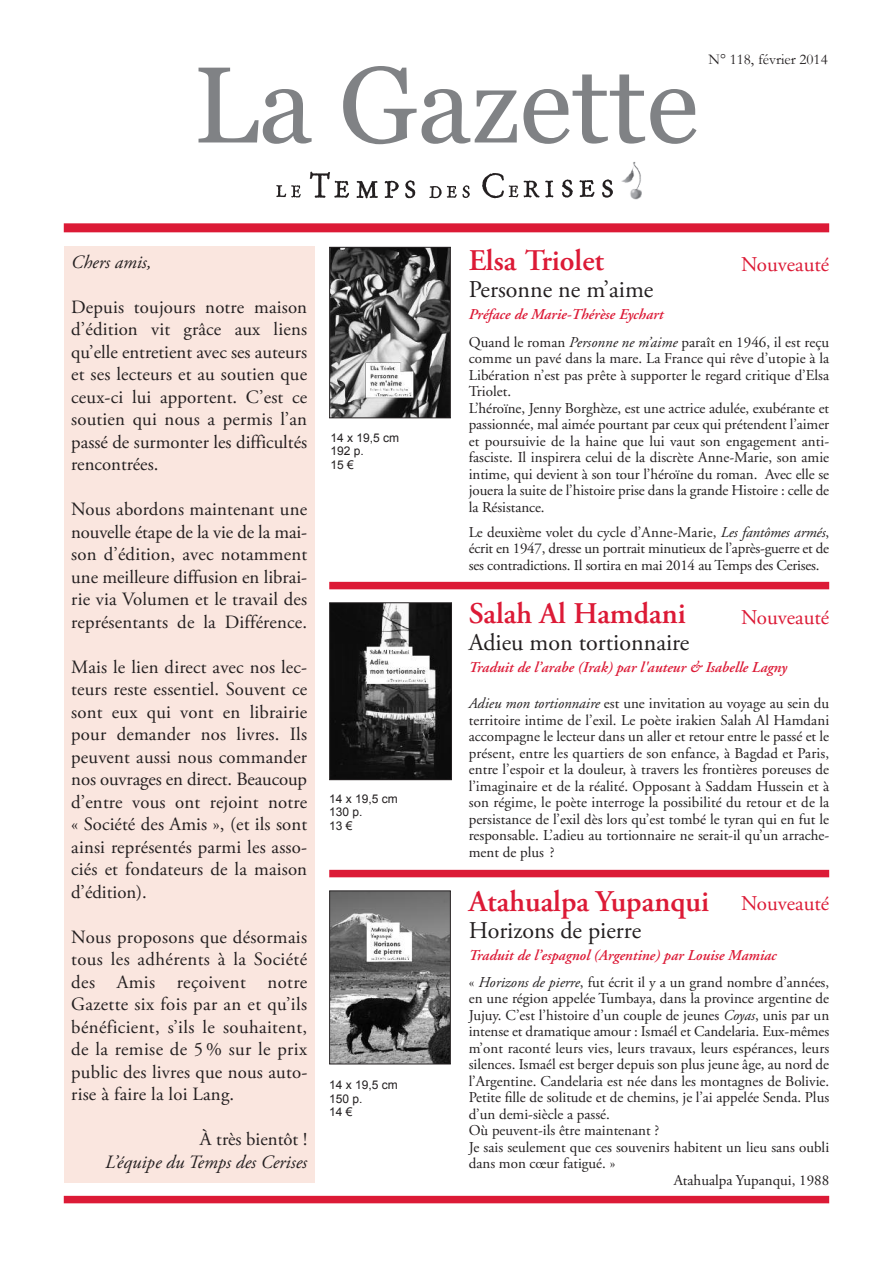
<style>
.page{position:relative;width:893px;height:1263px;background:#fff}
.page>*{position:absolute;margin:0;border:0;box-sizing:border-box;transform-origin:0 0}
.t1{font:108px "Georgia";color:#808285}
.t2{font:600 30px "Adobe Garamond Pro";color:#dc1a36}
.t3{font:24px "Adobe Garamond Pro";color:#231f20}
.t4{font:21px "Adobe Garamond";color:#dc1a36}
.t5{font:18.75px/22.5px "Adobe Garamond Pro";letter-spacing:.01em;color:#231f20;text-align:justify}
.t6{font:italic 18.75px "Adobe Garamond Pro";color:#231f20}
.t7{font:15px/16.5px "Adobe Garamond";color:#231f20}
.t8{font:15px/16.5px "Adobe Garamond Pro";color:#231f20;text-align:justify}
.t9{font:italic 600 15px "Adobe Garamond";color:#dc1a36}
.t10{font:15px "Garamond";color:#231f20}
.t11{font:12px/13.5px "Arial";color:#231f20}
.s1{font-family:"Adobe Garamond"}
.s2{font-style:italic}
</style>
<div class="page">
<div style="left:64px;top:223px;width:765px;height:9px;background:#dc1a36"></div>
<div style="left:64px;top:1196px;width:765px;height:7px;background:#dc1a36"></div>
<img style="left:331px;top:249px;width:118px;height:167px">
<div style="left:329px;top:247px;width:122px;height:171px;border:1px solid #231f20"></div>
<div style="left:329px;top:582px;width:500px;height:7px;background:#dc1a36"></div>
<div style="left:329px;top:870px;width:500px;height:7px;background:#dc1a36"></div>
<img style="left:276px;top:171px;width:337px;height:28px">
<img style="left:621px;top:161px;width:21px;height:39px">
<div style="left:64px;top:247px;width:251px;height:936px;background:#fae6df"></div>
<img style="left:331px;top:892px;width:118px;height:170px">
<div style="left:329px;top:890px;width:122px;height:174px;border:1px solid #231f20"></div>
<img style="left:331px;top:604px;width:119px;height:174px">
<div style="left:329px;top:602px;width:123px;height:178px;border:1px solid #231f20"></div>
<h1 class="t1" style="left:193px;top:44px;width:507px">La Gazette</h1>
<p class="t10" style="left:709px;top:51px;width:121px">N° 118, février 2014</p>
<p class="t6" style="left:71px;top:254px;width:82px">Chers amis,</p>
<p class="t5" style="left:71px;top:297px;width:237px">Depuis toujours notre maison d’édition vit grâce aux liens qu’elle entretient avec ses auteurs et ses lecteurs et au soutien que ceux-ci lui apportent. C’est ce soutien qui nous a permis l’an passé de surmonter les difficultés rencontrées.</p>
<p class="t5" style="left:71px;top:500px;width:237px">Nous abordons maintenant une nouvelle étape de la vie de la mai&shy;son d’édition, avec notamment une meilleure diffusion en librai&shy;rie via Volumen et le travail des représentants de la Différence.</p>
<p class="t5" style="left:71px;top:657px;width:237px">Mais le lien direct avec nos lec&shy;teurs reste essentiel. Souvent ce sont eux qui vont en librairie pour demander nos livres. Ils peuvent aussi nous commander nos ouvrages en direct. Beaucoup d’entre vous ont rejoint notre <span class="s1">«</span> Société des Amis <span class="s1">»</span>, (et ils sont ainsi représentés parmi les asso&shy;ciés et fondateurs de la maison d’édition).</p>
<p class="t5" style="left:71px;top:927px;width:238px">Nous proposons que désormais tous les adhérents à la Société des Amis reçoivent notre Gazette six fois par an et qu’ils bénéficient, s’ils le souhaitent, de la remise de 5 % sur le prix public des livres que nous auto&shy;rise à faire la loi Lang.</p>
<p class="t5" style="left:200px;top:1130px;width:109px">À très bientôt !</p>
<p class="t6" style="left:105px;top:1154px;width:203px">L’équipe du Temps des Cerises</p>
<p class="t11" style="left:330px;top:431px;width:70px">14 x 19,5 cm<br>192 p.<br>15 €</p>
<p class="t11" style="left:329px;top:792px;width:70px">14 x 19,5 cm<br>130 p.<br>13 €</p>
<p class="t11" style="left:329px;top:1078px;width:70px">14 x 19,5 cm<br>150 p.<br>14 €</p>
<h2 class="t2" style="left:469px;top:248px;width:137px">Elsa Triolet</h2>
<h3 class="t3" style="left:469px;top:280px;width:186px">Personne ne m’aime</h3>
<p class="t9" style="left:469px;top:308px;width:196px">Préface de Marie-Thérèse Eychart</p>
<h3 class="t4" style="left:741px;top:256px;width:90px">Nouveauté</h3>
<p class="t7" style="left:469px;top:335px;width:362px">Quand le roman <span class="s2">Personne ne m’aime</span> paraît en 1946, il est reçu comme un pavé dans la mare. La France qui rêve d’utopie à la Libération n’est pas prête à supporter le regard critique d’Elsa Triolet.<br>L’héroïne, Jenny Borghèze, est une actrice adulée, exubérante et passionnée, mal aimée pourtant par ceux qui prétendent l’aimer et poursuivie de la haine que lui vaut son engagement anti&shy;fasciste. Il inspirera celui de la discrète Anne-Marie, son amie intime, qui devient à son tour l’héroïne du roman. Avec elle se jouera la suite de l’histoire prise dans la grande Histoire : celle de la Résistance.</p>
<p class="t8" style="left:469px;top:525px;width:362px">Le deuxième volet du cycle d’Anne-Marie, <span class="s2">Les fantômes armés</span>, écrit en 1947, dresse un portrait minutieux de l’après-guerre et de ses contradictions. Il sortira en mai 2014 au Temps des Cerises.</p>
<h2 class="t2" style="left:469px;top:602px;width:219px">Salah Al Hamdani</h2>
<h3 class="t3" style="left:469px;top:633px;width:222px">Adieu mon tortionnaire</h3>
<p class="t9" style="left:469px;top:662px;width:320px">Traduit de l’arabe (Irak) par l'auteur &amp; Isabelle Lagny</p>
<h3 class="t4" style="left:741px;top:609px;width:90px">Nouveauté</h3>
<p class="t7" style="left:469px;top:696px;width:362px;text-align:justify"><span class="s2">Adieu mon tortionnaire</span> est une invitation au voyage au sein du territoire intime de l’exil. Le poète irakien Salah Al Hamdani accompagne le lecteur dans un aller et retour entre le passé et le présent, entre les quartiers de son enfance, à Bagdad et Paris, entre l’espoir et la douleur, à travers les frontières poreuses de l’imaginaire et de la réalité. Opposant à Saddam Hussein et à son régime, le poète interroge la possibilité du retour et de la persistance de l’exil dès lors qu’est tombé le tyran qui en fut le responsable. L’adieu au tortionnaire ne serait-il qu’un arrache&shy;ment de plus ?</p>
<h2 class="t2" style="left:469px;top:889px;width:242px">Atahualpa Yupanqui</h2>
<h3 class="t3" style="left:469px;top:921px;width:174px">Horizons de pierre</h3>
<p class="t9" style="left:469px;top:949px;width:309px">Traduit de l’espagnol (Argentine) par Louise Mamiac</p>
<h3 class="t4" style="left:741px;top:895px;width:90px">Nouveauté</h3>
<p class="t8" style="left:469px;top:975px;width:362px">« <span class="s2">Horizons de pierre</span>, fut écrit il y a un grand nombre d’années,</p>
<p class="t8" style="left:469px;top:991px;width:362px">en une région appelée Tumbaya, dans la province argentine de</p>
<p class="t8" style="left:469px;top:1008px;width:362px">Jujuy. C’est l’histoire d’un couple de jeunes <span class="s2">Coyas</span>, unis par un</p>
<p class="t8" style="left:469px;top:1024px;width:362px">intense et dramatique amour : Ismaél et Candelaria. Eux-mêmes</p>
<p class="t8" style="left:469px;top:1041px;width:362px">m’ont raconté leurs vies, leurs travaux, leurs espérances, leurs</p>
<p class="t8" style="left:469px;top:1057px;width:362px">silences. Ismaél est berger depuis son plus jeune âge, au nord de</p>
<p class="t8" style="left:469px;top:1074px;width:362px">l’Argentine. Candelaria est née dans les montagnes de Bolivie.</p>
<p class="t8" style="left:469px;top:1090px;width:362px">Petite fille de solitude et de chemins, je l’ai appelée Senda. Plus</p>
<p class="t8" style="left:469px;top:1107px;width:143px">d’un demi-siècle a passé.</p>
<p class="t8" style="left:469px;top:1123px;width:192px">Où peuvent-ils être maintenant ?</p>
<p class="t8" style="left:469px;top:1140px;width:362px">Je sais seulement que ces souvenirs habitent un lieu sans oubli</p>
<p class="t8" style="left:469px;top:1156px;width:148px">dans mon c<span class="s1">œ</span>ur fatigué. »</p>
<p class="t8" style="left:674px;top:1173px;width:157px">Atahualpa Yupanqui, 1988</p>
</div>
